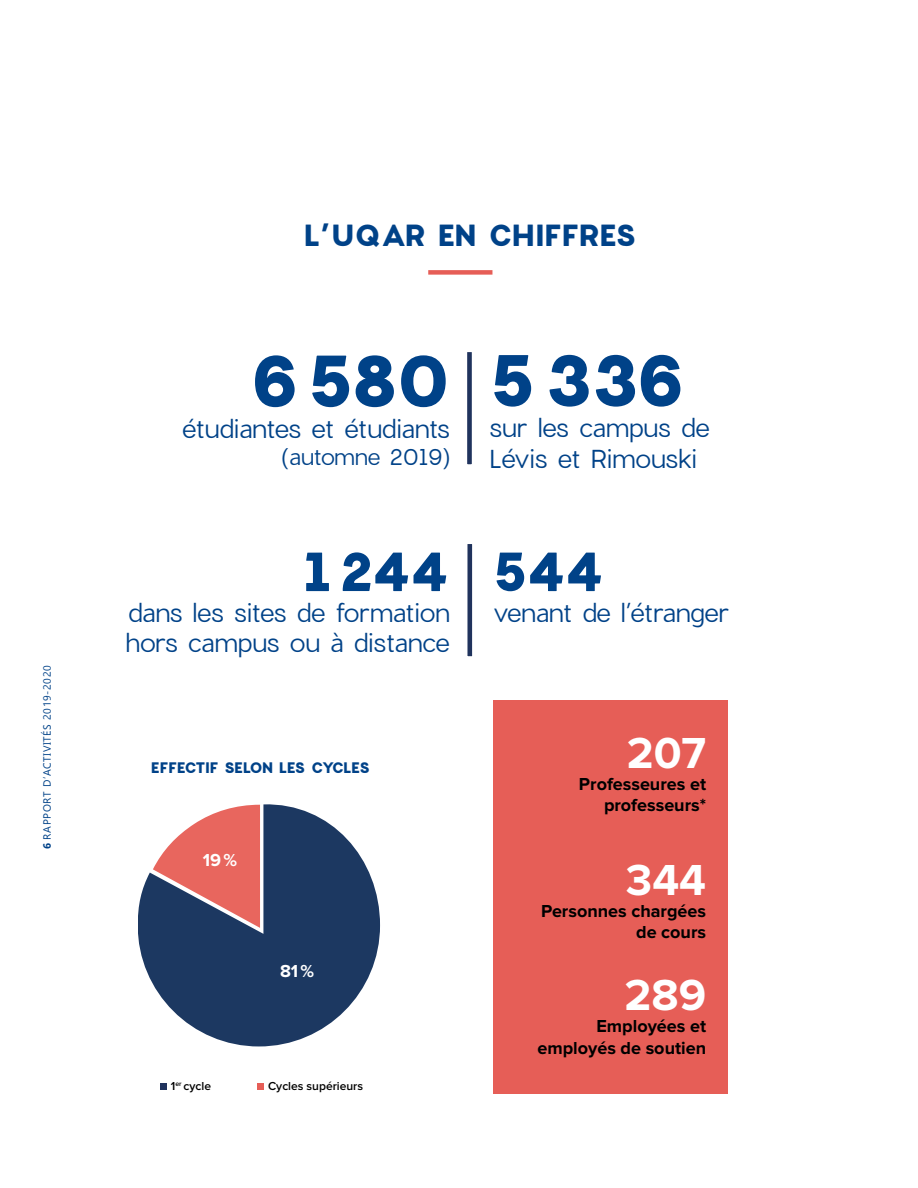
<style>
.page{position:relative;width:918px;height:1188px;background:#fff}
.page>*{position:absolute;margin:0;border:0;box-sizing:border-box;transform-origin:0 0}
.t1{font:700 72px "Charlevoix Pro";letter-spacing:-.03em;color:#004288}
.t2{font:700 54px "Charlevoix Pro";letter-spacing:-.06em;color:#004288}
.t3{font:700 45px "Proxima Nova";color:#fff}
.t4{font:700 30px "Charlevoix Pro";letter-spacing:-.03em;color:#004288}
.t5{font:25.5px/30.6px "Charlevoix Pro";letter-spacing:-.02em;color:#004288}
.t6{font:22.5px "Charlevoix Pro";letter-spacing:-.025em;color:#004288}
.t7{font:700 18px/21.6px "Proxima Nova";color:#000;text-align:right}
.t8{font:700 18px "Proxima Nova";color:#fff}
.t9{font:700 15px "Charlevoix Pro";letter-spacing:-.04em;color:#004288}
.t10{font:600 12px "Proxima Nova";color:#000}
.t11{font:10.5px "Gadugi";letter-spacing:.06em;color:#004288}
.s1{font-weight:700;color:#004289}
</style>
<div class="page">
<div style="left:494px;top:701px;width:234px;height:393px;background:#e65e57"></div>
<svg style="left:138px;top:804px;width:242px;height:242px;fill:#1c3861"></svg>
<svg style="left:153px;top:805px;width:107px;height:123px"></svg>
<svg style="left:257px;top:1083px;width:6px;height:6px"></svg>
<svg style="left:161px;top:1084px;width:6px;height:6px"></svg>
<div style="left:428px;top:270px;width:64px;height:5px;background:#e65e57"></div>
<svg style="left:467px;top:352px;width:5px;height:113px"></svg>
<svg style="left:467px;top:544px;width:6px;height:113px"></svg>
<p class="t11" style="left:41px;top:849px;width:185px;rotate:-90deg"><span class="s1">6</span> RAPPORT D’ACTIVITÉS 2019-2020</p>
<p class="t4" style="left:304px;top:215px;width:334px">L’UQAR EN CHIFFRES</p>
<h1 class="t1" style="left:249px;top:332px;width:202px">6580</h1>
<p class="t5" style="left:182px;top:413px;width:270px">étudiantes et étudiants</p>
<p class="t6" style="left:281px;top:442px;width:170px">(automne 2019)</p>
<h2 class="t2" style="left:302px;top:535px;width:150px">1 244</h2>
<p class="t5" style="left:125px;top:597px;width:326px">dans les sites de formation hors campus ou à distance</p>
<p class="t9" style="left:151px;top:758px;width:220px">EFFECTIF SELON LES CYCLES</p>
<p class="t8" style="left:203px;top:852px;width:36px">19%</p>
<p class="t8" style="left:280px;top:963px;width:36px">81%</p>
<p class="t10" style="left:171px;top:1080px;width:42px">1<sup>er</sup> cycle</p>
<p class="t10" style="left:268px;top:1080px;width:97px">Cycles supérieurs</p>
<h1 class="t1" style="left:489px;top:331px;width:196px">5 336</h1>
<p class="t5" style="left:489px;top:413px;width:222px">sur les campus de<br>Lévis et Rimouski</p>
<h2 class="t2" style="left:493px;top:535px;width:113px">544</h2>
<p class="t5" style="left:493px;top:597px;width:238px">venant de l’étranger</p>
<h3 class="t3" style="left:627px;top:733px;width:81px">207</h3>
<p class="t7" style="left:579px;top:774px;width:129px">Professeures et professeurs*</p>
<h3 class="t3" style="left:626px;top:859px;width:82px">344</h3>
<p class="t7" style="left:541px;top:901px;width:167px">Personnes chargées de cours</p>
<h3 class="t3" style="left:624px;top:975px;width:83px">289</h3>
<p class="t7" style="left:537px;top:1016px;width:170px">Employées et employés de soutien</p>
</div>
